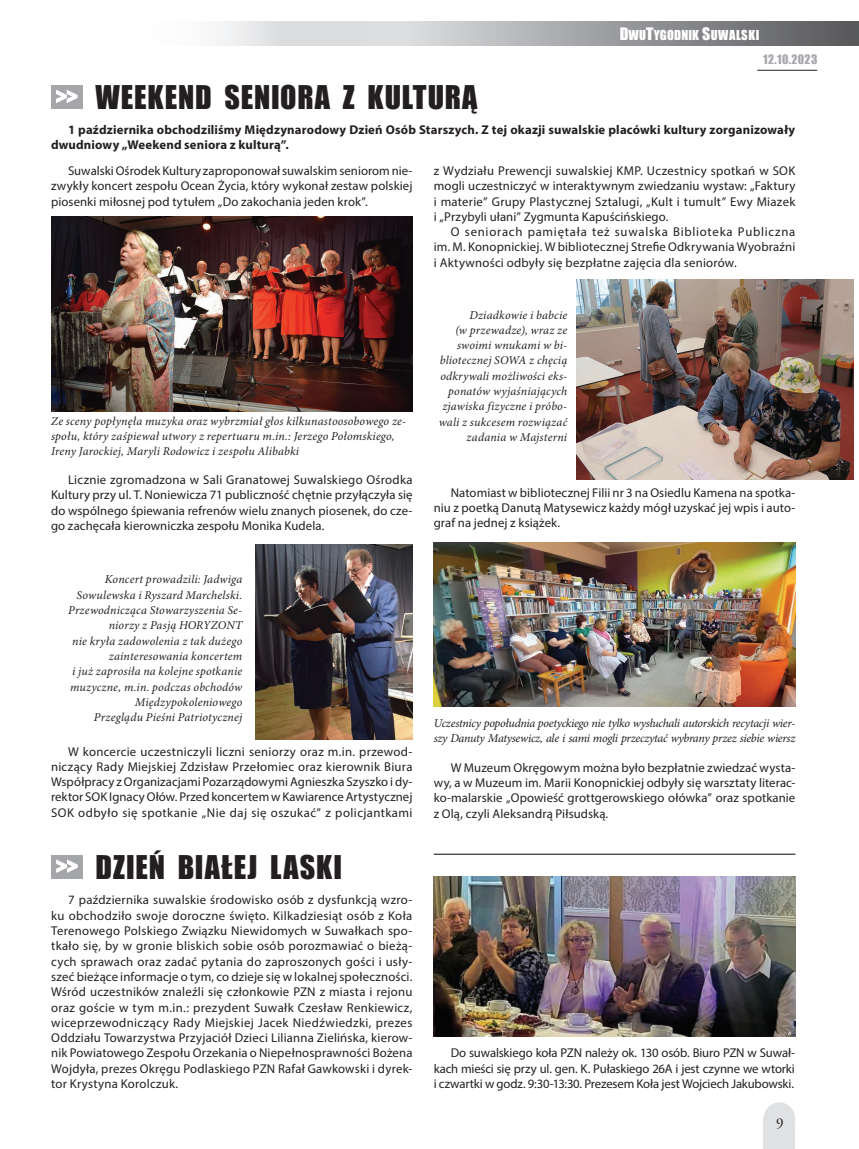
<style>
.page{position:relative;width:859px;height:1149px;background:#fff}
.page>*{position:absolute;margin:0;border:0;box-sizing:border-box;transform-origin:0 0}
.t1{font:30px "Impact";letter-spacing:.03em;color:#231f20}
.t2{font:24.15px "Impact";color:#fff;scale:.87 1}
.t3{font:15px "Adobe Garamond Pro";color:#231f20}
.t4{font:12.75px/15.3px "Myriad Pro";letter-spacing:.01em;color:#231f20;text-align:justify}
.t5{font:700 12.75px/15.3px "Myriad Pro";letter-spacing:.015em;color:#231f20}
.t6{font:12.6px "Impact";letter-spacing:.015em;color:#fff}
.t7{font:italic 12px/15.3px "Minion Pro";letter-spacing:.01em;color:#231f20;text-align:right}
.t8{font:italic 12px/15.3px "Minion Pro";letter-spacing:-.025em;color:#231f20}
.t9{font:12px "Impact";letter-spacing:.03em;color:#a8a9ad}
.s1{font-size:15.75px}
.s2{font-size:24.15px;color:#fff}
</style>
<div class="page">
<svg style="left:219px;top:21px;width:640px;height:25px;background:#acadb0"></svg>
<hr style="left:757px;top:70px;width:60px;height:1px;background:#231f20">
<div style="left:764px;top:1101px;width:31px;height:33px;background:#e0e1e3;border-radius:50%"></div>
<div style="left:764px;top:1117px;width:31px;height:31px;background:#e0e1e3"></div>
<div style="left:51px;top:854px;width:32px;height:24px;background:#a5a6aa"></div>
<svg style="left:56px;top:859px;width:21px;height:13px"></svg>
<hr style="left:434px;top:853px;width:361px;height:1px;background:#231f20">
<div style="left:51px;top:85px;width:32px;height:23px;background:#a5a6aa"></div>
<svg style="left:56px;top:90px;width:21px;height:13px"></svg>
<img style="left:51px;top:216px;width:361px;height:195px">
<img style="left:255px;top:544px;width:157px;height:195px">
<img style="left:576px;top:279px;width:277px;height:200px">
<img style="left:434px;top:542px;width:361px;height:164px">
<img style="left:434px;top:876px;width:361px;height:159px">
<p class="t6" style="left:620px;top:26px;width:141px"><span class="s1">D</span>WU<span class="s1">T</span>YGODNIK <span class="s1">S</span>UWALSKI</p>
<h1 class="t1" style="left:56px;top:74px;width:423px"><span class="s2">&gt;&gt;</span> WEEKEND SENIORA Z KULTURĄ</h1>
<p class="t9" style="left:763px;top:50px;width:56px">12.10.2023</p>
<p class="t5" style="left:51px;top:121px;width:746px;text-indent:17px">1 października obchodziliśmy Międzynarodowy Dzień Osób Starszych. Z tej okazji suwalskie placówki kultury zorganizowały dwudniowy „Weekend seniora z kulturą”.</p>
<p class="t4" style="left:51px;top:163px;width:363px;text-indent:17px">Suwalski Ośrodek Kultury zaproponował suwalskim seniorom nie&shy;zwykły koncert zespołu Ocean Życia, który wykonał zestaw polskiej piosenki miłosnej pod tytułem „Do zakochania jeden krok”.</p>
<p class="t7" style="left:51px;top:413px;width:357px;text-align:left">Ze sceny popłynęła muzyka oraz wybrzmiał głos kilkunastoosobowego ze&shy;społu, który zaśpiewał utwory z repertuaru m.in.: Jerzego Połomskiego,<br>Ireny Jarockiej, Maryli Rodowicz i zespołu Alibabki</p>
<p class="t4" style="left:51px;top:472px;width:363px;text-indent:17px">Licznie zgromadzona w Sali Granatowej Suwalskiego Ośrodka Kultury przy ul. T. Noniewicza 71 publiczność chętnie przyłączyła się do wspólnego śpiewania refrenów wielu znanych piosenek, do cze&shy;go zachęcała kierowniczka zespołu Monika Kudela.</p>
<p class="t7" style="left:68px;top:571px;width:176px">Koncert prowadzili: Jadwiga<br>Sowulewska i Ryszard Marchelski.<br>Przewodnicząca Stowarzyszenia Se&shy;niorzy z Pasją HORYZONT<br>nie kryła zadowolenia z tak dużego zainteresowania koncertem<br>i już zaprosiła na kolejne spotkanie muzyczne, m.in. podczas obchodów<br>Międzypokoleniowego<br>Przeglądu Pieśni Patriotycznej</p>
<p class="t4" style="left:51px;top:743px;width:363px;text-indent:17px">W koncercie uczestniczyli liczni seniorzy oraz m.in. przewod&shy;niczący Rady Miejskiej Zdzisław Przełomiec oraz kierownik Biura Współpracy z Organizacjami Pozarządowymi Agnieszka Szyszko i dy&shy;rektor SOK Ignacy Ołów. Przed koncertem w Kawiarence Artystycznej SOK odbyło się spotkanie „Nie daj się oszukać” z policjantkami</p>
<h1 class="t1" style="left:96px;top:843px;width:248px">DZIEŃ BIAŁEJ LASKI</h1>
<p class="t4" style="left:51px;top:891px;width:363px;text-indent:17px">7 października suwalskie środowisko osób z dysfunkcją wzro&shy;ku obchodziło swoje doroczne święto. Kilkadziesiąt osób z Koła Terenowego Polskiego Związku Niewidomych w Suwałkach spo&shy;tkało się, by w gronie bliskich sobie osób porozmawiać o bieżą&shy;cych sprawach oraz zadać pytania do zaproszonych gości i usły&shy;szeć bieżące informacje o tym, co dzieje się w lokalnej społeczności.<br>Wśród uczestników znaleźli się członkowie PZN z miasta i rejonu oraz goście w tym m.in.: prezydent Suwałk Czesław Renkiewicz, wiceprzewodniczący Rady Miejskiej Jacek Niedźwiedzki, prezes Oddziału Towarzystwa Przyjaciół Dzieci Lilianna Zielińska, kierow&shy;nik Powiatowego Zespołu Orzekania o Niepełnosprawności Bożena Wojdyła, prezes Okręgu Podlaskiego PZN Rafał Gawkowski i dyrek&shy;tor Krystyna Korolczuk.</p>
<h2 class="t2" style="left:56px;top:847px;width:27px">&gt;&gt;</h2>
<p class="t4" style="left:434px;top:163px;width:363px">z Wydziału Prewencji suwalskiej KMP. Uczestnicy spotkań w SOK mogli uczestniczyć w interaktywnym zwiedzaniu wystaw: „Faktury i materie” Grupy Plastycznej Sztalugi, „Kult i tumult” Ewy Miazek i „Przybyli ułani” Zygmunta Kapuścińskiego.</p>
<p class="t4" style="left:434px;top:224px;width:363px;text-indent:17px">O seniorach pamiętała też suwalska Biblioteka Publiczna im. M. Konopnickiej. W bibliotecznej Strefie Odkrywania Wyobraźni i Aktywności odbyły się bezpłatne zajęcia dla seniorów.</p>
<p class="t7" style="left:439px;top:307px;width:130px">Dziadkowie i babcie<br>(w przewadze), wraz ze swoimi wnukami w bi&shy;bliotecznej SOWA z chęcią odkrywali możliwości eks&shy;ponatów wyjaśniających zjawiska fizyczne i próbo&shy;wali z sukcesem rozwiązać zadania w Majsterni</p>
<p class="t4" style="left:434px;top:484px;width:363px;text-indent:17px">Natomiast w bibliotecznej Filii nr 3 na Osiedlu Kamena na spotka&shy;niu z poetką Danutą Matysewicz każdy mógł uzyskać jej wpis i auto&shy;graf na jednej z książek.</p>
<p class="t8" style="left:434px;top:715px;width:363px">Uczestnicy popołudnia poetyckiego nie tylko wysłuchali autorskich recytacji wier&shy;szy Danuty Matysewicz, ale i sami mogli przeczytać wybrany przez siebie wiersz</p>
<p class="t4" style="left:434px;top:759px;width:363px;text-indent:17px">W Muzeum Okręgowym można było bezpłatnie zwiedzać wysta&shy;wy, a w Muzeum im. Marii Konopnickiej odbyły się warsztaty literac&shy;ko-malarskie „Opowieść grottgerowskiego ołówka” oraz spotkanie z Olą, czyli Aleksandrą Piłsudską.</p>
<p class="t4" style="left:434px;top:1044px;width:363px;text-indent:17px">Do suwalskiego koła PZN należy ok. 130 osób. Biuro PZN w Suwał&shy;kach mieści się przy ul. gen. K. Pułaskiego 26A i jest czynne we wtorki i czwartki w godz. 9:30-13:30. Prezesem Koła jest Wojciech Jakubowski.</p>
<p class="t3" style="left:776px;top:1114px;width:9px">9</p>
</div>
